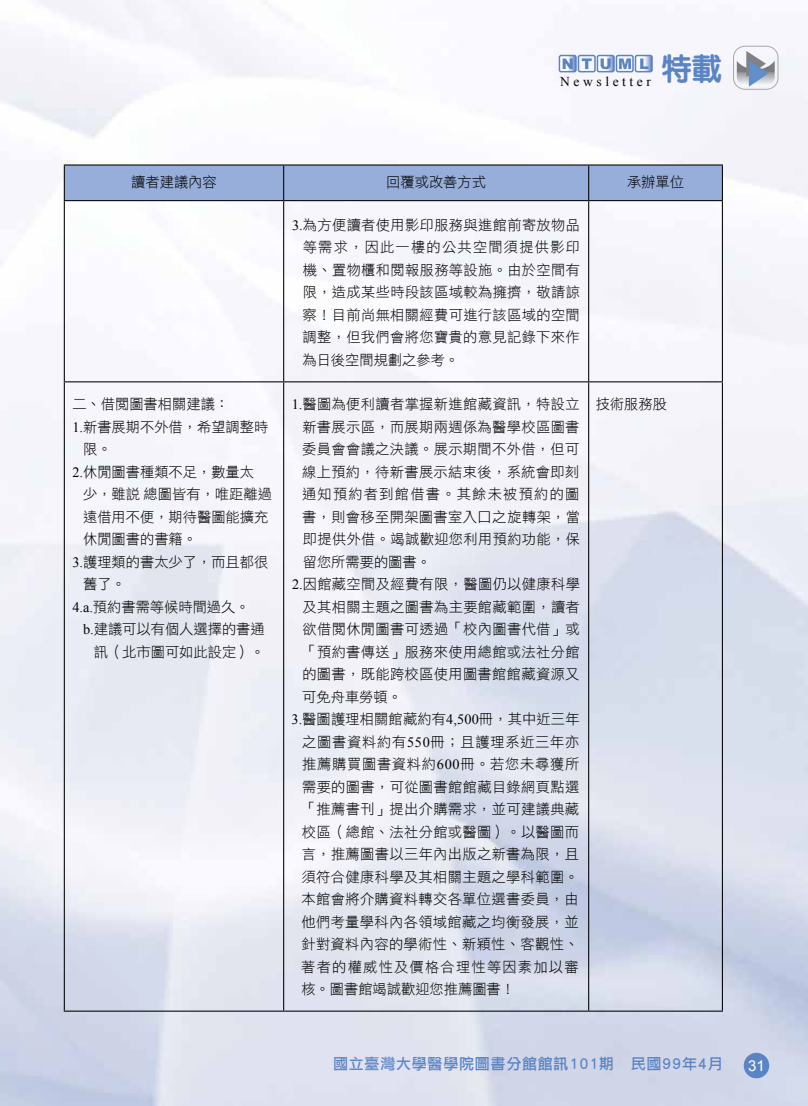
<style>
.page{position:relative;width:808px;height:1106px;background:#fff}
.page>*{position:absolute;margin:0;border:0;box-sizing:border-box;transform-origin:0 0}
.t1{font:800 30px "Yen Round";color:#5b84c4}
.t2{font:15px "DFPG Li Hei Md MP BF";letter-spacing:.05em;color:#5b84c4}
.t3{font:15px "Arial";color:#fff}
.t4{font:14.25px/22.5px "DFPG Li Hei Lt MP BF";letter-spacing:.025em;color:#000;text-align:justify}
.t5{font:14.25px "DFPG Li Hei Lt MP BF";color:#000}
.t6{font:14.25px "DFPG Li Hei Lt MP BF";letter-spacing:.05em;color:#000}
.t7{font:14.25px "DFPG Li Hei Lt MP BF";letter-spacing:.085em;color:#000}
.t8{font:13.5px "Times New Roman";letter-spacing:.265em;color:#000}
.s1{font-family:"Times New Roman"}
</style>
<div class="page">
<img style="left:0;top:0;width:808px;height:1106px">
<div style="left:559px;top:55px;width:18px;height:17px;border:2px solid #5b84c4;border-radius:2px"></div>
<div style="left:578px;top:55px;width:18px;height:17px;border:2px solid #5b84c4;border-radius:2px"></div>
<div style="left:616px;top:55px;width:18px;height:17px;border:2px solid #5b84c4;border-radius:2px"></div>
<svg style="left:635px;top:55px;width:17px;height:17px"></svg>
<div style="left:635px;top:55px;width:18px;height:17px;border:2px solid #5b84c4;border-radius:2px"></div>
<svg style="left:559px;top:55px;width:17px;height:17px"></svg>
<svg style="left:582px;top:55px;width:49px;height:17px"></svg>
<svg style="left:640px;top:58px;width:8px;height:11px"></svg>
<div style="left:744px;top:1052px;width:25px;height:26px;background:#5b84c4;border-radius:50%"></div>
<div style="left:733px;top:46px;width:45px;height:43px;border:1px solid #a7a9ac;border-radius:12px"></div>
<svg style="left:737px;top:51px;width:38px;height:36px"></svg>
<div style="left:65px;top:165px;width:657px;height:35px;background:#97adda"></div>
<hr style="left:64px;top:164px;width:219px;height:1px;background:#000">
<hr style="left:64px;top:165px;width:1px;height:35px;background:#000">
<hr style="left:64px;top:200px;width:219px;height:1px;background:#000">
<hr style="left:283px;top:164px;width:305px;height:1px;background:#000">
<hr style="left:283px;top:165px;width:1px;height:35px;background:#000">
<hr style="left:283px;top:200px;width:305px;height:1px;background:#000">
<hr style="left:588px;top:164px;width:135px;height:1px;background:#000">
<hr style="left:588px;top:165px;width:1px;height:35px;background:#000">
<hr style="left:722px;top:165px;width:1px;height:35px;background:#000">
<hr style="left:588px;top:200px;width:135px;height:1px;background:#000">
<hr style="left:64px;top:201px;width:1px;height:180px;background:#000">
<hr style="left:64px;top:381px;width:219px;height:1px;background:#000">
<hr style="left:64px;top:382px;width:1px;height:628px;background:#000">
<hr style="left:64px;top:1010px;width:219px;height:1px;background:#000">
<hr style="left:283px;top:201px;width:1px;height:180px;background:#000">
<hr style="left:283px;top:381px;width:305px;height:1px;background:#000">
<hr style="left:283px;top:382px;width:1px;height:628px;background:#000">
<hr style="left:283px;top:1010px;width:305px;height:1px;background:#000">
<hr style="left:588px;top:201px;width:1px;height:180px;background:#000">
<hr style="left:722px;top:201px;width:1px;height:180px;background:#000">
<hr style="left:588px;top:381px;width:135px;height:1px;background:#000">
<hr style="left:588px;top:382px;width:1px;height:628px;background:#000">
<hr style="left:722px;top:382px;width:1px;height:628px;background:#000">
<hr style="left:588px;top:1010px;width:135px;height:1px;background:#000">
<p class="t8" style="left:560px;top:72px;width:92px">Newsletter</p>
<h1 class="t1" style="left:662px;top:53px;width:61px">特載</h1>
<p class="t4" style="left:131px;top:170px;width:87px">讀者建議內容</p>
<p class="t5" style="left:386px;top:175px;width:101px">回覆或改善方式</p>
<p class="t4" style="left:627px;top:170px;width:58px">承辦單位</p>
<p class="t4" style="left:302px;top:213px;width:279px;text-indent:-10px"><span class="s1">3.</span>為方便讀者使用影印服務與進館前寄放物品等需求，因此一樓的公共空間須提供影印機、置物櫃和閱報服務等設施。由於空間有限，造成某些時段該區域較為擁擠，敬請諒察！目前尚無相關經費可進行該區域的空間調整，但我們會將您寶貴的意見記錄下來作為日後空間規劃之參考。</p>
<p class="t5" style="left:72px;top:397px;width:158px">二、借閱圖書相關建議：</p>
<p class="t5" style="left:72px;top:419px;width:197px"><span class="s1">1.</span>新書展期不外借，希望調整時</p>
<p class="t4" style="left:83px;top:437px;width:30px">限。</p>
<p class="t5" style="left:72px;top:464px;width:183px"><span class="s1">2.</span>休閒圖書種類不足，數量太</p>
<p class="t5" style="left:83px;top:487px;width:190px">少，雖說總圖皆有，唯距離過</p>
<p class="t5" style="left:83px;top:509px;width:187px">遠借用不便，期待醫圖能擴充</p>
<p class="t5" style="left:83px;top:532px;width:115px">休閒圖書的書籍。</p>
<p class="t5" style="left:72px;top:554px;width:197px"><span class="s1">3.</span>護理類的書太少了，而且都很</p>
<p class="t4" style="left:83px;top:572px;width:44px">舊了。</p>
<p class="t5" style="left:72px;top:599px;width:179px"><span class="s1">4.a.</span>預約書需等候時間過久。</p>
<p class="t5" style="left:83px;top:622px;width:183px"><span class="s1">b.</span>建議可以有個人選擇的書通</p>
<p class="t5" style="left:94px;top:644px;width:173px">訊（北市圖可如此設定）。</p>
<p class="t4" style="left:292px;top:392px;width:289px"><span class="s1">1.</span>醫圖為便利讀者掌握新進館藏資訊，特設立</p>
<p class="t4" style="left:302px;top:415px;width:279px">新書展示區，而展期兩週係為醫學校區圖書</p>
<p class="t4" style="left:302px;top:437px;width:279px">委員會會議之決議。展示期間不外借，但可</p>
<p class="t4" style="left:302px;top:460px;width:279px">線上預約，待新書展示結束後，系統會即刻</p>
<p class="t7" style="left:302px;top:487px;width:279px">通知預約者到館借書。其餘未被預約的圖</p>
<p class="t4" style="left:302px;top:505px;width:279px">書，則會移至開架圖書室入口之旋轉架，當</p>
<p class="t4" style="left:303px;top:527px;width:279px">即提供外借。竭誠歡迎您利用預約功能，保</p>
<p class="t5" style="left:303px;top:554px;width:130px">留您所需要的圖書。</p>
<p class="t4" style="left:292px;top:572px;width:289px"><span class="s1">2.</span>因館藏空間及經費有限，醫圖仍以健康科學</p>
<p class="t4" style="left:303px;top:595px;width:279px">及其相關主題之圖書為主要館藏範圍，讀者</p>
<p class="t4" style="left:303px;top:617px;width:279px">欲借閱休閒圖書可透過「校內圖書代借」或</p>
<p class="t4" style="left:302px;top:640px;width:279px">「預約書傳送」服務來使用總館或法社分館</p>
<p class="t4" style="left:302px;top:662px;width:279px">的圖書，既能跨校區使用圖書館館藏資源又</p>
<p class="t4" style="left:302px;top:685px;width:101px">可免舟車勞頓。</p>
<p class="t4" style="left:292px;top:707px;width:289px"><span class="s1">3.</span>醫圖護理相關館藏約有<span class="s1">4,500</span>冊，其中近三年</p>
<p class="t6" style="left:302px;top:734px;width:279px">之圖書資料約有<span class="s1">550</span>冊；且護理系近三年亦</p>
<p class="t6" style="left:302px;top:757px;width:279px">推薦購買圖書資料約<span class="s1">600</span>冊。若您未尋獲所</p>
<p class="t4" style="left:302px;top:775px;width:279px">需要的圖書，可從圖書館館藏目錄網頁點選</p>
<p class="t4" style="left:302px;top:797px;width:279px">「推薦書刊」提出介購需求，並可建議典藏</p>
<p class="t4" style="left:302px;top:820px;width:279px">校區（總館、法社分館或醫圖）。以醫圖而</p>
<p class="t4" style="left:302px;top:842px;width:279px">言，推薦圖書以三年內出版之新書為限，且</p>
<p class="t4" style="left:302px;top:865px;width:279px">須符合健康科學及其相關主題之學科範圍。</p>
<p class="t4" style="left:302px;top:887px;width:279px">本館會將介購資料轉交各單位選書委員，由</p>
<p class="t4" style="left:301px;top:910px;width:279px">他們考量學科內各領域館藏之均衡發展，並</p>
<p class="t4" style="left:301px;top:932px;width:279px">針對資料內容的學術性、新穎性、客觀性、</p>
<p class="t7" style="left:301px;top:959px;width:279px">著者的權威性及價格合理性等因素加以審</p>
<p class="t5" style="left:301px;top:982px;width:215px">核。圖書館竭誠歡迎您推薦圖書！</p>
<p class="t4" style="left:596px;top:392px;width:73px">技術服務股</p>
<p class="t2" style="left:333px;top:1056px;width:391px">國立臺灣大學醫學院圖書分館館訊101期‧民國99年4月</p>
<p class="t3" style="left:748px;top:1055px;width:18px">31</p>
</div>
